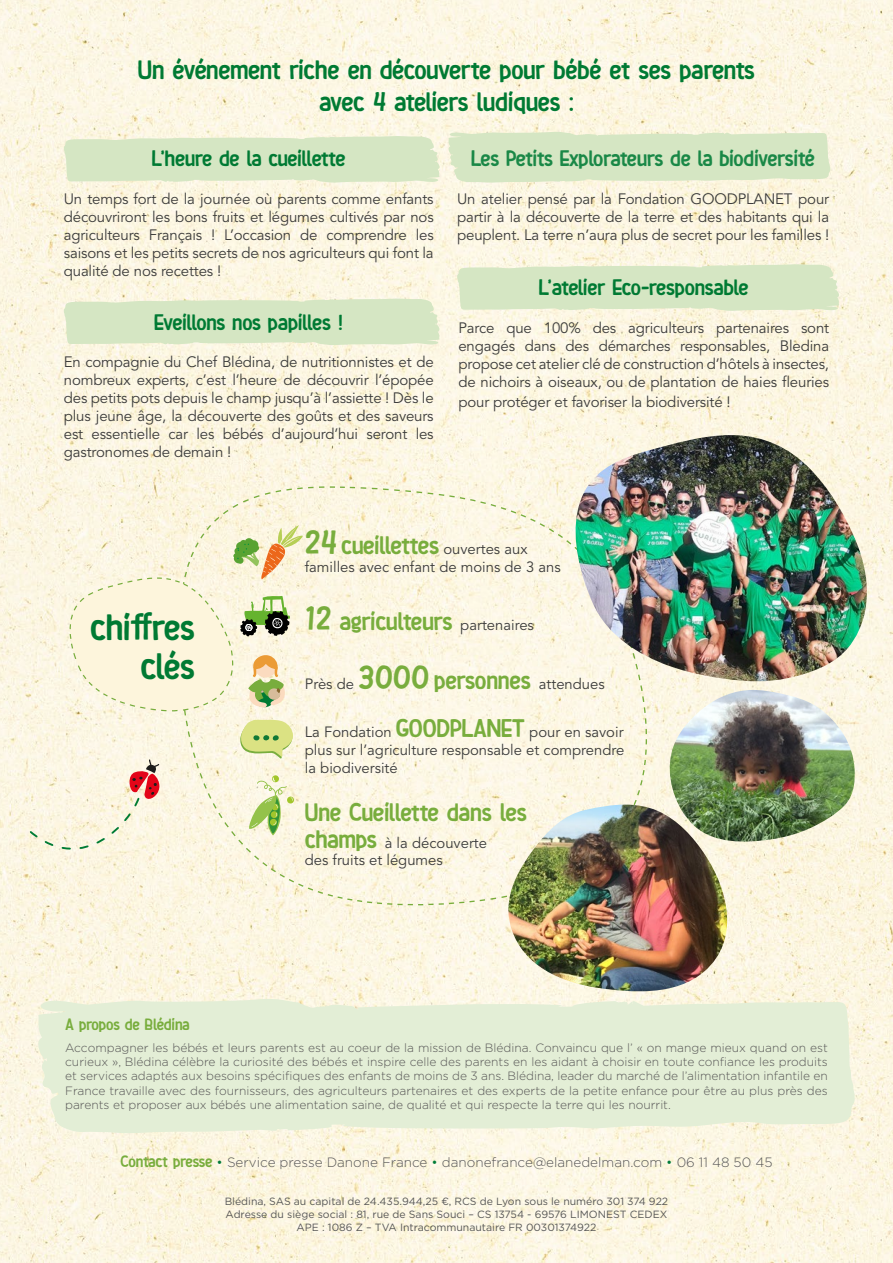
<style>
.page{position:relative;width:893px;height:1263px;background:#fff}
.page>*{position:absolute;margin:0;border:0;box-sizing:border-box;transform-origin:0 0}
.t1{font:900 37.2px/38.2px "Chimphand Bledina";letter-spacing:-.025em;color:#007a33;text-align:right}
.t2{font:900 27px/32.4px "Chimphand Bledina";letter-spacing:-.02em;color:#007a33;text-align:center}
.t3{font:900 25.65px "Chimphand Bledina";letter-spacing:-.02em;color:#78ad3d}
.t4{font:900 22.5px "Chimphand Bledina";letter-spacing:-.02em;color:#007a33}
.t5{font:900 22.5px "Chimphand Bledina";letter-spacing:-.04em;color:#1a8847}
.t6{font:900 16.5px "Chimphand Bledina";letter-spacing:-.015em;color:#78ad3d}
.t7{font:15px/18px "Avenir LT Std";letter-spacing:-.01em;color:#3c3c3b;text-align:justify}
.t8{font:14.85px/17.9px "Avenir LT Std";color:#3c3c3b;text-align:justify}
.t9{font:300 13.5px "Gotham";color:#575656}
.t10{font:300 12px/14.4px "Gotham";color:#575656;text-align:justify}
.t11{font:10.5px/12.6px "Gotham";color:#575756;text-align:center}
.s1{font-size:33.75px}
.s2{font-family:"Avenir LT Std";font-weight:400;font-size:14.85px;color:#3c3c3b}
.s3{font-family:"Chimphand Bledina";font-weight:900;font-size:25.65px;color:#78ad3d}
.s4{font-family:"Chimphand Bledina";font-weight:900;font-size:16.5px;color:#78ad3d}
.s5{color:#007b38}
</style>
<div class="page">
<img style="left:0;top:0;width:893px;height:1263px">
<svg style="left:36px;top:997px;width:819px;height:136px;fill:#e3eed6"></svg>
<svg style="left:386px;top:905px;width:93px;height:1px"></svg>
<svg style="left:178px;top:486px;width:469px;height:419px"></svg>
<img style="left:574px;top:435px;width:294px;height:247px">
<img style="left:508px;top:804px;width:221px;height:189px">
<img style="left:666px;top:690px;width:189px;height:154px">
<svg style="left:28px;top:486px;width:299px;height:410px"></svg>
<svg style="left:64px;top:136px;width:376px;height:47px"></svg>
<svg style="left:448px;top:131px;width:382px;height:52px"></svg>
<svg style="left:64px;top:298px;width:376px;height:48px"></svg>
<svg style="left:457px;top:264px;width:383px;height:47px"></svg>
<h2 class="t2" style="left:138px;top:53px;width:619px">Un événement riche en découverte pour bébé et ses parents avec 4 ateliers ludiques :</h2>
<h3 class="t4" style="left:152px;top:144px;width:195px">L’heure de la cueillette</h3>
<p class="t7" style="left:64px;top:190px;width:371px">Un temps fort de la journée où parents comme enfants découvriront les bons fruits et légumes cultivés par nos agriculteurs Français ! L’occasion de comprendre les saisons et les petits secrets de nos agriculteurs qui font la qualité de nos recettes !</p>
<h3 class="t4" style="left:154px;top:308px;width:191px">Eveillons nos papilles !</h3>
<p class="t7" style="left:64px;top:354px;width:371px">En compagnie du Chef Blédina, de nutritionnistes et de nombreux experts, c’est l’heure de découvrir l’épopée des petits pots depuis le champ jusqu’à l’assiette ! Dès le plus jeune âge, la découverte des goûts et des saveurs est essentielle car les bébés d’aujourd’hui seront les gastronomes de demain !</p>
<h3 class="t5" style="left:471px;top:144px;width:345px">Les Petits Explorateurs de la biodiversité</h3>
<p class="t7" style="left:457px;top:190px;width:374px">Un atelier pensé par la Fondation GOODPLANET pour partir à la découverte de la terre et des habitants qui la peuplent. La terre n’aura plus de secret pour les familles !</p>
<h3 class="t4" style="left:539px;top:274px;width:211px">L’atelier Eco-responsable</h3>
<p class="t7" style="left:458px;top:319px;width:372px">Parce que 100% des agriculteurs partenaires sont engagés dans des démarches responsables, Bledina propose cet atelier clé de construction d’hôtels à insectes, de nichoirs à oiseaux, ou de plantation de haies fleuries</p>
<p class="t7" style="left:458px;top:393px;width:274px">pour protéger et favoriser la biodiversité !</p>
<h1 class="t1" style="left:90px;top:608px;width:106px">chiffres clés</h1>
<h3 class="t3" style="left:305px;top:529px;width:224px"><span class="s1">24</span> cueillettes <span class="s2">ouvertes aux</span></h3>
<p class="t8" style="left:305px;top:558px;width:257px">familles avec enfant de moins de 3 ans</p>
<h3 class="t3" style="left:305px;top:605px;width:231px"><span class="s1">12</span> agriculteurs <span class="s2">partenaires</span></h3>
<h3 class="t3" style="left:358px;top:664px;width:248px"><span class="s1">3000</span> personnes <span class="s2">attendues</span></h3>
<p class="t8" style="left:305px;top:723px;width:321px">La Fondation <span class="s3">GOODPLANET</span> pour en savoir plus sur l’agriculture responsable et comprendre la biodiversité</p>
<h3 class="t3" style="left:305px;top:797px;width:224px">Une Cueillette dans les</h3>
<p class="t8" style="left:305px;top:834px;width:184px"><span class="s3">champs</span> à la découverte des fruits et légumes</p>
<p class="t8" style="left:305px;top:675px;width:51px">Près de</p>
<p class="t6" style="left:65px;top:1014px;width:126px">A propos de Blédina</p>
<p class="t10" style="left:65px;top:1040px;width:764px">Accompagner les bébés et leurs parents est au coeur de la mission de Blédina. Convaincu que l’ « on mange mieux quand on est curieux », Blédina célèbre la curiosité des bébés et inspire celle des parents en les aidant à choisir en toute confiance les produits et services adaptés aux besoins spécifiques des enfants de moins de 3 ans. Blédina, leader du marché de l’alimentation infantile en France travaille avec des fournisseurs, des agriculteurs partenaires et des experts de la petite enfance pour être au plus près des parents et proposer aux bébés une alimentation saine, de qualité et qui respecte la terre qui les nourrit.</p>
<p class="t9" style="left:120px;top:1154px;width:654px"><span class="s4">Contact presse</span> <span class="s5">•</span> Service presse Danone France <span class="s5">•</span> danonefrance@elanedelman.com <span class="s5">•</span> 06 11 48 50 45</p>
<p class="t11" style="left:225px;top:1195px;width:445px">Blédina, SAS au capital de 24.435.944,25 €, RCS de Lyon sous le numéro 301 374 922<br>Adresse du siège social : 81, rue de Sans Souci – CS 13754 - 69576 LIMONEST CEDEX<br>APE : 1086 Z – TVA Intracommunautaire FR 00301374922</p>
</div>
